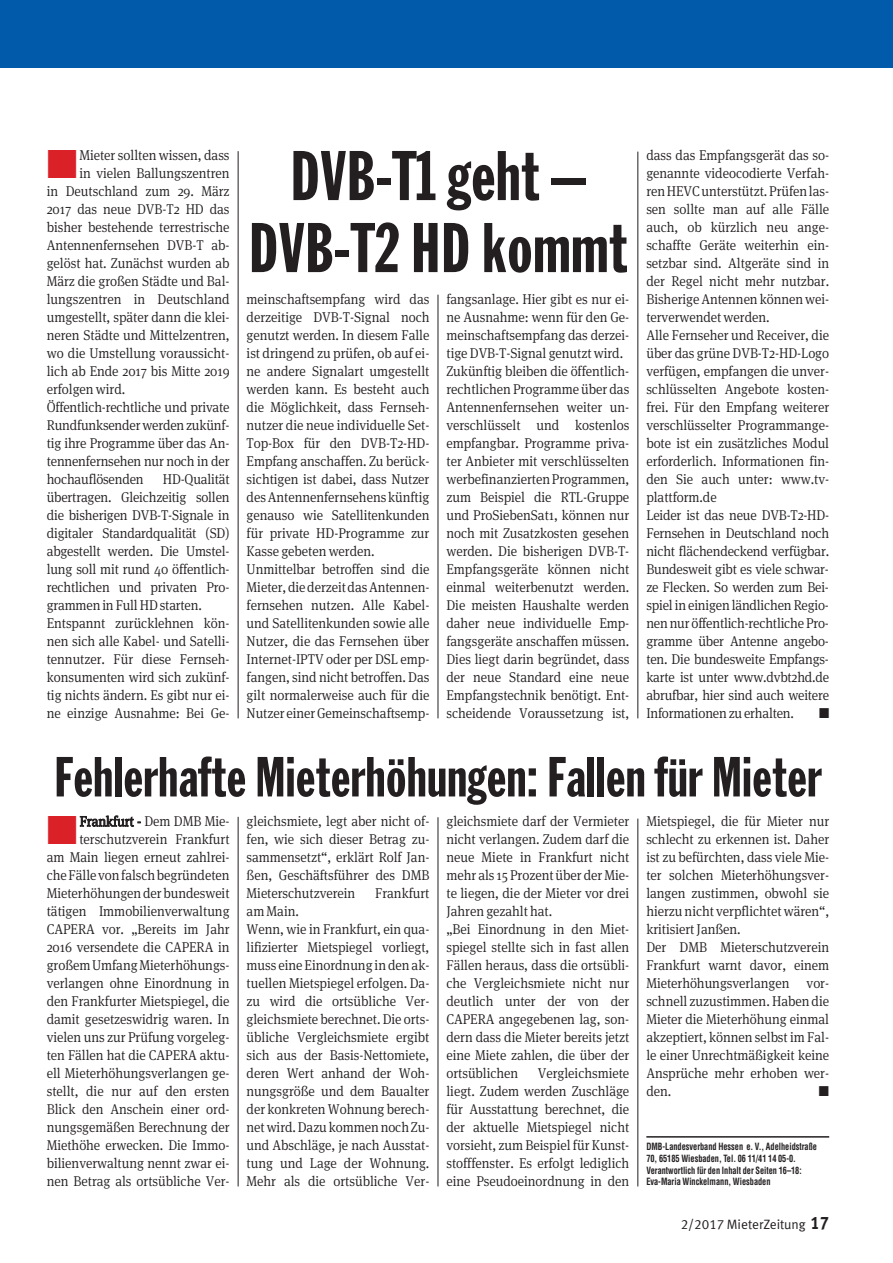
<style>
.page{position:relative;width:893px;height:1263px;background:#fff}
.page>*{position:absolute;margin:0;border:0;box-sizing:border-box;transform-origin:0 0}
.t1{font:69px/72px "Franklin Gothic Extra Cond";letter-spacing:.01em;color:#231f20;text-align:center}
.t2{font:55.5px "Franklin Gothic Extra Cond";letter-spacing:.01em;color:#231f20}
.t3{font:300 14.25px/18px "Meta Serif OT";letter-spacing:-.005em;color:#231f20;scale:.94 1}
.t4{font:14.25px "Zapf Dingbats";color:#231f20;scale:.94 1}
.t5{font:13.5px "VZ Meta LF";color:#231f20}
.t6{font:700 condensed 9.75px/11.7px "Helvetica";color:#231f20;scale:.85 1}
.s1{color:#db2128}
.s2{font-weight:700;font-size:18px}
</style>
<div class="page">
<div style="left:0;top:0;width:893px;height:67px;background:#015aaa"></div>
<hr style="left:238px;top:817px;width:1px;height:369px;background:#231f20">
<hr style="left:438px;top:295px;width:1px;height:423px;background:#231f20">
<hr style="left:638px;top:152px;width:1px;height:566px;background:#231f20">
<hr style="left:238px;top:151px;width:1px;height:567px;background:#231f20">
<hr style="left:438px;top:817px;width:1px;height:369px;background:#231f20">
<hr style="left:638px;top:819px;width:1px;height:367px;background:#231f20">
<hr style="left:646px;top:1136px;width:183px;height:1px;background:#231f20">
<p class="t3" style="left:47px;top:147px;width:196px"><span class="s1">■</span>Mieter sollten wissen, dass</p>
<p class="t3" style="left:79px;top:165px;width:161px">in vielen Ballungszentren</p>
<p class="t3" style="left:47px;top:183px;width:196px">in Deutschland zum 29. März</p>
<p class="t3" style="left:47px;top:201px;width:196px">2017 das neue DVB-T2 HD das</p>
<p class="t3" style="left:47px;top:219px;width:196px">bisher bestehende terrestrische</p>
<p class="t3" style="left:47px;top:237px;width:196px">Antennenfernsehen DVB-T ab-</p>
<p class="t3" style="left:47px;top:255px;width:196px">gelöst hat. Zunächst wurden ab</p>
<p class="t3" style="left:47px;top:273px;width:196px">März die großen Städte und Bal-</p>
<p class="t3" style="left:47px;top:291px;width:196px">lungszentren in Deutschland</p>
<p class="t3" style="left:47px;top:309px;width:196px">umgestellt, später dann die klei-</p>
<p class="t3" style="left:47px;top:327px;width:196px">neren Städte und Mittelzentren,</p>
<p class="t3" style="left:47px;top:345px;width:196px">wo die Umstellung voraussicht-</p>
<p class="t3" style="left:47px;top:363px;width:196px">lich ab Ende 2017 bis Mitte 2019</p>
<p class="t3" style="left:47px;top:381px;width:85px">erfolgen wird.</p>
<p class="t3" style="left:47px;top:399px;width:196px">Öffentlich-rechtliche und private</p>
<p class="t3" style="left:47px;top:417px;width:196px">Rundfunksenderwerdenzukünf-</p>
<p class="t3" style="left:47px;top:435px;width:196px">tig ihre Programme über das An-</p>
<p class="t3" style="left:47px;top:453px;width:196px">tennenfernsehen nur noch in der</p>
<p class="t3" style="left:47px;top:471px;width:105px">hochauflösenden</p>
<p class="t3" style="left:47px;top:471px;width:196px;text-indent:116px">HD-Qualität übertragen. Gleichzeitig sollen die bisherigen DVB-T-Signale in digitaler Standardqualität (SD) abgestellt werden. Die Umstel&shy;lung soll mit rund 40 öffentlich&shy;rechtlichen und privaten Pro&shy;grammen in Full HD starten.<br>Entspannt zurücklehnen kön&shy;nen sich alle Kabel- und Satelli&shy;tennutzer. Für diese Fernseh&shy;konsumenten wird sich zukünf&shy;tig nichts ändern. Es gibt nur ei&shy;ne einzige Ausnahme: Bei Ge-</p>
<h1 class="t1" style="left:249px;top:145px;width:379px">DVB-T1 geht –<br>DVB-T2 HD kommt</h1>
<p class="t3" style="left:247px;top:291px;width:196px">meinschaftsempfang wird das derzeitige DVB-T-Signal noch genutzt werden. In diesem Falle ist dringend zu prüfen, ob auf ei&shy;ne andere Signalart umgestellt werden kann. Es besteht auch die Möglichkeit, dass Fernseh&shy;nutzer die neue individuelle Set-<br>Top-Box für den DVB-T2-HD-<br>Empfang anschaffen. Zu berück&shy;sichtigen ist dabei, dass Nutzer desAntennenfernsehens künftig genauso wie Satellitenkunden für private HD-Programme zur<br>Kasse gebeten werden.<br>Unmittelbar betroffen sind die<br>Mieter,diederzeitdasAntennen&shy;fernsehen nutzen. Alle Kabel&shy;und Satellitenkunden sowie alle<br>Nutzer, die das Fernsehen über<br>Internet-IPTV oder per DSL emp&shy;fangen, sind nicht betroffen. Das gilt normalerweise auch für die<br>Nutzer einerGemeinschaftsemp-</p>
<p class="t3" style="left:446px;top:291px;width:196px">fangsanlage. Hier gibt es nur ei&shy;ne Ausnahme: wenn für den Ge&shy;meinschaftsempfang das derzei&shy;tige DVB-T-Signal genutzt wird.<br>Zukünftig bleiben die öffentlich&shy;rechtlichen Programme über das<br>Antennenfernsehen weiter un&shy;verschlüsselt und kostenlos empfangbar. Programme priva&shy;ter Anbieter mit verschlüsselten werbefinanziertenProgrammen, zum Beispiel die RTL-Gruppe und ProSiebenSat1, können nur noch mit Zusatzkosten gesehen werden. Die bisherigen DVB-T-<br>Empfangsgeräte können nicht einmal weiterbenutzt werden.<br>Die meisten Haushalte werden daher neue individuelle Emp&shy;fangsgeräte anschaffen müssen.<br>Dies liegt darin begründet, dass der neue Standard eine neue<br>Empfangstechnik benötigt. Ent&shy;scheidende Voraussetzung ist,</p>
<p class="t3" style="left:646px;top:147px;width:196px">dass das Empfangsgerät das so&shy;genannte videocodierte Verfah&shy;renHEVCunterstützt.Prüfenlas&shy;sen sollte man auf alle Fälle auch, ob kürzlich neu ange&shy;schaffte Geräte weiterhin ein&shy;setzbar sind. Altgeräte sind in der Regel nicht mehr nutzbar.<br>BisherigeAntennen könnenwei&shy;terverwendet werden.<br>Alle Fernseher und Receiver, die über das grüne DVB-T2-HD-Logo verfügen, empfangen die unver&shy;schlüsselten Angebote kosten&shy;frei. Für den Empfang weiterer verschlüsselter Programmange&shy;bote ist ein zusätzliches Modul erforderlich. Informationen fin&shy;den Sie auch unter: www.tv&shy;plattform.de<br>Leider ist das neue DVB-T2-HD-<br>Fernsehen in Deutschland noch nicht flächendeckend verfügbar.<br>Bundesweit gibt es viele schwar&shy;ze Flecken. So werden zum Bei&shy;spiel in einigen ländlichen Regio&shy;nen nur öffentlich-rechtliche Pro&shy;gramme über Antenne angebo&shy;ten. Die bundesweite Empfangs&shy;karte ist unter www.dvbt2hd.de abrufbar, hier sind auch weitere<br>Informationenzuerhalten.</p>
<p class="t4" style="left:819px;top:705px;width:12px">■</p>
<h2 class="t2" style="left:54px;top:757px;width:769px">Fehlerhafte Mieterhöhungen: Fallen für Mieter</h2>
<p class="t3" style="left:47px;top:813px;width:196px;text-align:right"><span class="s1">■</span> Frankfurt - Dem DMB Mie&shy;terschutzverein Frankfurt<br>am Main liegen erneut zahlrei&shy;cheFällevonfalschbegründeten<br>Mieterhöhungenderbundesweit tätigen Immobilienverwaltung<br>CAPERA vor. „Bereits im Jahr<br>2016 versendete die CAPERA in großemUmfangMieterhöhungs&shy;verlangen ohne Einordnung in den Frankfurter Mietspiegel, die damit gesetzeswidrig waren. In vielen uns zur Prüfung vorgeleg&shy;ten Fällen hat die CAPERA aktu&shy;ell Mieterhöhungsverlangen ge&shy;stellt, die nur auf den ersten<br>Blick den Anschein einer ord&shy;nungsgemäßen Berechnung der<br>Miethöhe erwecken. Die Immo&shy;bilienverwaltung nennt zwar ei&shy;nen Betrag als ortsübliche Ver-</p>
<p class="t3" style="left:247px;top:813px;width:196px;text-align:justify">gleichsmiete, legt aber nicht of&shy;fen, wie sich dieser Betrag zu&shy;sammensetzt“, erklärt Rolf Jan&shy;ßen, Geschäftsführer des DMB Mieterschutzverein</p>
<p class="t3" style="left:375px;top:885px;width:59px">Frankfurt</p>
<p class="t3" style="left:247px;top:903px;width:196px">am Main.<br>Wenn, wie in Frankfurt, ein qua&shy;lifizierter Mietspiegel vorliegt, muss eine Einordnung in den ak&shy;tuellen Mietspiegel erfolgen. Da&shy;zu wird die ortsübliche Ver&shy;gleichsmiete berechnet. Die orts&shy;übliche Vergleichsmiete ergibt sich aus der Basis-Nettomiete, deren Wert anhand der Woh&shy;nungsgröße und dem Baualter der konkreten Wohnung berech&shy;netwird.DazukommennochZu&shy;und Abschläge, je nach Ausstat&shy;tung und Lage der Wohnung.<br>Mehr als die ortsübliche Ver-</p>
<p class="t3" style="left:446px;top:814px;width:196px">gleichsmiete darf der Vermieter nicht verlangen. Zudem darf die neue Miete in Frankfurt nicht mehr als 15 Prozent über der Mie&shy;te liegen, die der Mieter vor drei<br>Jahren gezahlt hat.<br>„Bei Einordnung in den Miet&shy;spiegel stellte sich in fast allen<br>Fällen heraus, dass die ortsübli&shy;che Vergleichsmiete nicht nur deutlich unter der von der<br>CAPERA angegebenen lag, son&shy;dern dass die Mieter bereits jetzt eine Miete zahlen, die über der ortsüblichen</p>
<p class="t3" style="left:446px;top:1066px;width:196px;text-align:justify;text-indent:91px">Vergleichsmiete liegt. Zudem werden Zuschläge für Ausstattung berechnet, die der aktuelle Mietspiegel nicht vorsieht, zum Beispiel für Kunst&shy;stofffenster. Es erfolgt lediglich eine Pseudoeinordnung in den</p>
<p class="t3" style="left:646px;top:814px;width:196px">Mietspiegel, die für Mieter nur schlecht zu erkennen ist. Daher ist zu befürchten, dass viele Mie&shy;ter solchen Mieterhöhungsver&shy;langen zustimmen, obwohl sie hierzu nicht verpflichtet wären“, kritisiert Janßen.<br>Der DMB Mieterschutzverein<br>Frankfurt warnt davor, einem<br>Mieterhöhungsverlangen vor&shy;schnell zuzustimmen. Haben die<br>Mieter die Mieterhöhung einmal akzeptiert, können selbst im Fal&shy;le einer Unrechtmäßigkeit keine<br>Ansprüche mehr erhoben wer&shy;den.</p>
<p class="t4" style="left:819px;top:1083px;width:12px">■</p>
<p class="t6" style="left:646px;top:1141px;width:202px">DMB-Landesverband Hessen e. V., Adelheidstraße 70, 65185 Wiesbaden, Tel. 06 11/41 14 05-0.<br>Verantwortlich für den Inhalt der Seiten 16–18:<br>Eva-Maria Winckelmann, Wiesbaden</p>
<p class="t5" style="left:681px;top:1216px;width:150px">2/2017 MieterZeitung <span class="s2">17</span></p>
</div>
